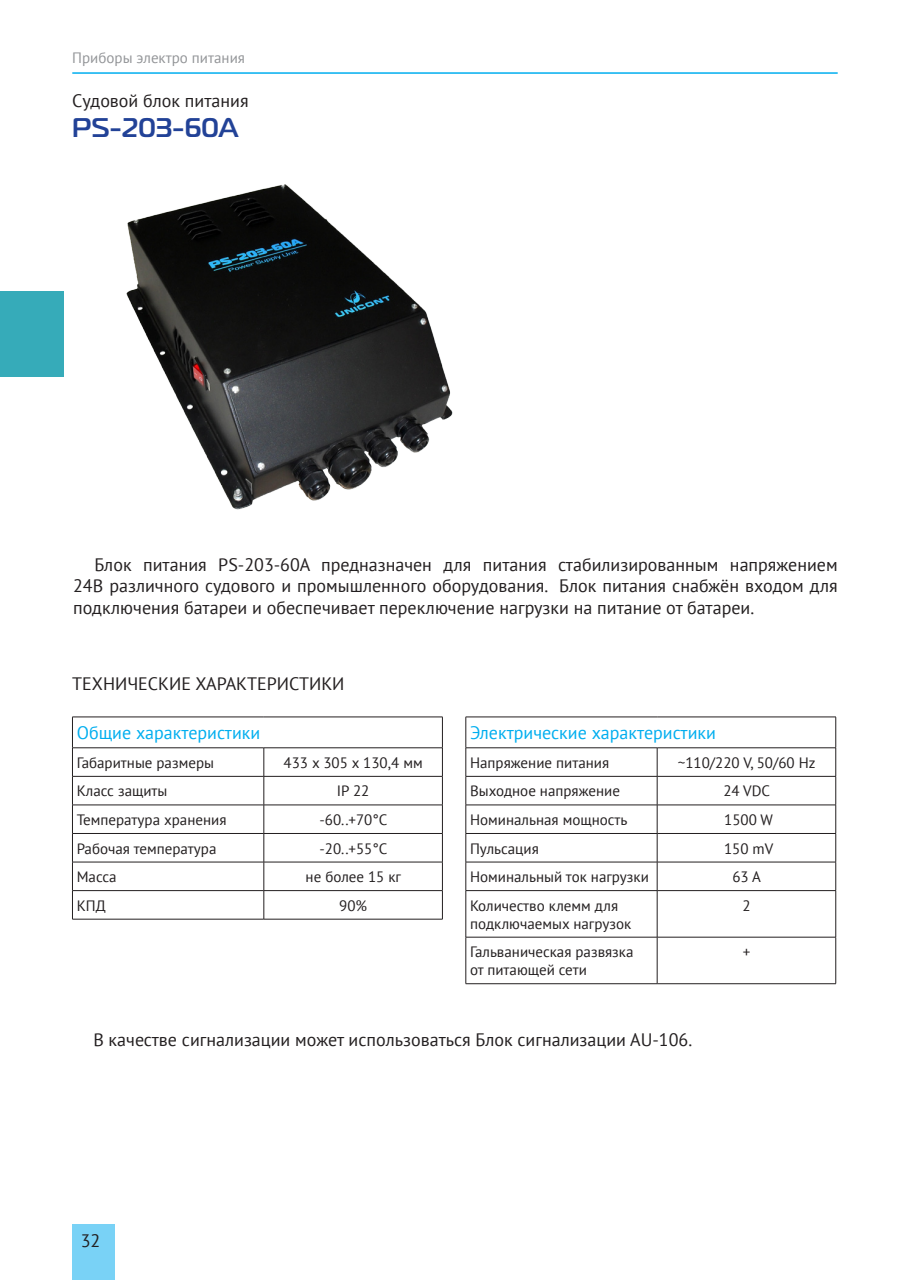
<style>
.page{position:relative;width:910px;height:1280px;background:#fff}
.page>*{position:absolute;margin:0;border:0;box-sizing:border-box;transform-origin:0 0}
.название{font:700 27px "Magistral C";color:#224297}
.текст{font:18px/21.6px "PT Sans";color:#231f20;text-align:justify}
.заголовок_в_таблице{font:18px "PT Sans";color:#00aeef}
.тех__характеристики{font:18px "PT Sans";color:#231f20}
.текст_в_таблице{font:15px/18px "PT Sans";color:#231f20}
.t1{font:15px "PT Sans";color:#939598}
</style>
<div class="page">
<img style="left:126px;top:185px;width:327px;height:325px">
<hr style="left:264px;top:776px;width:179px;height:1px;background:#231f20">
<hr style="left:264px;top:805px;width:179px;height:1px;background:#231f20">
<hr style="left:72px;top:833px;width:192px;height:1px;background:#231f20">
<hr style="left:264px;top:833px;width:179px;height:1px;background:#231f20">
<hr style="left:72px;top:862px;width:192px;height:1px;background:#231f20">
<hr style="left:264px;top:862px;width:179px;height:1px;background:#231f20">
<hr style="left:72px;top:890px;width:192px;height:1px;background:#231f20">
<hr style="left:264px;top:890px;width:179px;height:1px;background:#231f20">
<hr style="left:72px;top:776px;width:192px;height:1px;background:#231f20">
<svg style="left:264px;top:748px;width:1px;height:171px"></svg>
<hr style="left:72px;top:805px;width:192px;height:1px;background:#231f20">
<svg style="left:72px;top:748px;width:1px;height:171px"></svg>
<svg style="left:442px;top:748px;width:1px;height:171px"></svg>
<hr style="left:72px;top:919px;width:192px;height:1px;background:#231f20">
<hr style="left:264px;top:919px;width:179px;height:1px;background:#231f20">
<hr style="left:72px;top:717px;width:192px;height:1px;background:#231f20">
<hr style="left:72px;top:717px;width:1px;height:31px;background:#231f20">
<hr style="left:264px;top:717px;width:179px;height:1px;background:#231f20">
<hr style="left:442px;top:717px;width:1px;height:31px;background:#231f20">
<hr style="left:72px;top:747px;width:192px;height:1px;background:#231f20">
<hr style="left:264px;top:747px;width:179px;height:1px;background:#231f20">
<hr style="left:466px;top:717px;width:191px;height:1px;background:#231f20">
<hr style="left:466px;top:717px;width:1px;height:31px;background:#231f20">
<hr style="left:657px;top:717px;width:179px;height:1px;background:#231f20">
<hr style="left:835px;top:717px;width:1px;height:31px;background:#231f20">
<hr style="left:466px;top:747px;width:191px;height:1px;background:#231f20">
<hr style="left:657px;top:747px;width:179px;height:1px;background:#231f20">
<hr style="left:466px;top:833px;width:191px;height:1px;background:#231f20">
<hr style="left:657px;top:833px;width:179px;height:1px;background:#231f20">
<hr style="left:466px;top:862px;width:191px;height:1px;background:#231f20">
<hr style="left:657px;top:862px;width:179px;height:1px;background:#231f20">
<svg style="left:657px;top:748px;width:1px;height:142px"></svg>
<hr style="left:466px;top:890px;width:191px;height:1px;background:#231f20">
<hr style="left:657px;top:890px;width:179px;height:1px;background:#231f20">
<hr style="left:657px;top:891px;width:1px;height:46px;background:#231f20">
<hr style="left:466px;top:937px;width:191px;height:1px;background:#231f20">
<hr style="left:657px;top:937px;width:179px;height:1px;background:#231f20">
<hr style="left:657px;top:937px;width:1px;height:46px;background:#231f20">
<hr style="left:466px;top:983px;width:191px;height:1px;background:#231f20">
<hr style="left:657px;top:983px;width:179px;height:1px;background:#231f20">
<hr style="left:466px;top:776px;width:191px;height:1px;background:#231f20">
<hr style="left:657px;top:776px;width:179px;height:1px;background:#231f20">
<hr style="left:466px;top:805px;width:191px;height:1px;background:#231f20">
<hr style="left:657px;top:805px;width:179px;height:1px;background:#231f20">
<svg style="left:466px;top:748px;width:1px;height:142px"></svg>
<svg style="left:835px;top:748px;width:1px;height:142px"></svg>
<hr style="left:466px;top:891px;width:1px;height:46px;background:#231f20">
<hr style="left:835px;top:891px;width:1px;height:46px;background:#231f20">
<hr style="left:466px;top:937px;width:1px;height:46px;background:#231f20">
<hr style="left:835px;top:937px;width:1px;height:46px;background:#231f20">
<div style="left:0;top:291px;width:64px;height:85px;background:#36abb9"></div>
<hr style="left:72px;top:72px;width:766px;height:2px;background:#00aeef">
<div style="left:72px;top:1225px;width:43px;height:55px;background:#79d2f6"></div>
<p class="t1" style="left:72px;top:48px;width:174px">Приборы электро питания</p>
<p class="тех__характеристики" style="left:72px;top:90px;width:178px">Судовой блок питания</p>
<p class="название" style="left:72px;top:111px;width:167px">PS-203-60A</p>
<p class="текст" style="left:73px;top:553px;width:766px;text-indent:21px">Блок питания PS-203-60A предназначен для питания стабилизированным напряжением 24В различного судового и промышленного оборудования. Блок питания снабжён входом для подключения батареи и обеспечивает переключение нагрузки на питание от батареи.</p>
<p class="тех__характеристики" style="left:72px;top:672px;width:274px">ТЕХНИЧЕСКИЕ ХАРАКТЕРИСТИКИ</p>
<p class="заголовок_в_таблице" style="left:77px;top:721px;width:185px">Общие характеристики</p>
<p class="текст_в_таблице" style="left:77px;top:753px;width:139px">Габаритные размеры</p>
<p class="текст_в_таблице" style="left:284px;top:753px;width:141px">433 х 305 х 130,4 мм</p>
<p class="текст_в_таблице" style="left:77px;top:782px;width:92px">Класс защиты</p>
<p class="текст_в_таблице" style="left:337px;top:782px;width:34px">IP 22</p>
<p class="текст_в_таблице" style="left:77px;top:810px;width:151px">Температура хранения</p>
<p class="текст_в_таблице" style="left:319px;top:810px;width:70px">-60..+70°С</p>
<p class="текст_в_таблице" style="left:77px;top:839px;width:141px">Рабочая температура</p>
<p class="текст_в_таблице" style="left:319px;top:839px;width:70px">-20..+55°С</p>
<p class="текст_в_таблице" style="left:77px;top:867px;width:41px">Масса</p>
<p class="текст_в_таблице" style="left:306px;top:867px;width:97px">не более 15 кг</p>
<p class="текст_в_таблице" style="left:77px;top:896px;width:31px">КПД</p>
<p class="текст_в_таблице" style="left:339px;top:896px;width:29px">90%</p>
<p class="заголовок_в_таблице" style="left:470px;top:721px;width:247px">Электрические характеристики</p>
<p class="текст_в_таблице" style="left:470px;top:753px;width:141px">Напряжение питания</p>
<p class="текст_в_таблице" style="left:678px;top:753px;width:139px">~110/220 V, 50/60 Hz</p>
<p class="текст_в_таблице" style="left:470px;top:782px;width:152px">Выходное напряжение</p>
<p class="текст_в_таблице" style="left:723px;top:782px;width:48px">24 VDC</p>
<p class="текст_в_таблице" style="left:470px;top:810px;width:159px">Номинальная мощность</p>
<p class="текст_в_таблице" style="left:724px;top:810px;width:50px">1500 W</p>
<p class="текст_в_таблице" style="left:470px;top:839px;width:70px">Пульсация</p>
<p class="текст_в_таблице" style="left:724px;top:839px;width:51px">150 mV</p>
<p class="текст_в_таблице" style="left:470px;top:867px;width:180px">Номинальный ток нагрузки</p>
<p class="текст_в_таблице" style="left:732px;top:867px;width:30px">63 А</p>
<p class="текст_в_таблице" style="left:470px;top:896px;width:163px">Количество клемм для подключаемых нагрузок</p>
<p class="текст_в_таблице" style="left:742px;top:896px;width:10px">2</p>
<p class="текст_в_таблице" style="left:470px;top:943px;width:165px">Гальваническая развязка от питающей сети</p>
<p class="текст_в_таблице" style="left:743px;top:943px;width:9px">+</p>
<p class="текст" style="left:93px;top:1029px;width:599px">В качестве сигнализации может использоваться Блок сигнализации AU-106.</p>
<p class="текст" style="left:81px;top:1229px;width:21px">32</p>
</div>
